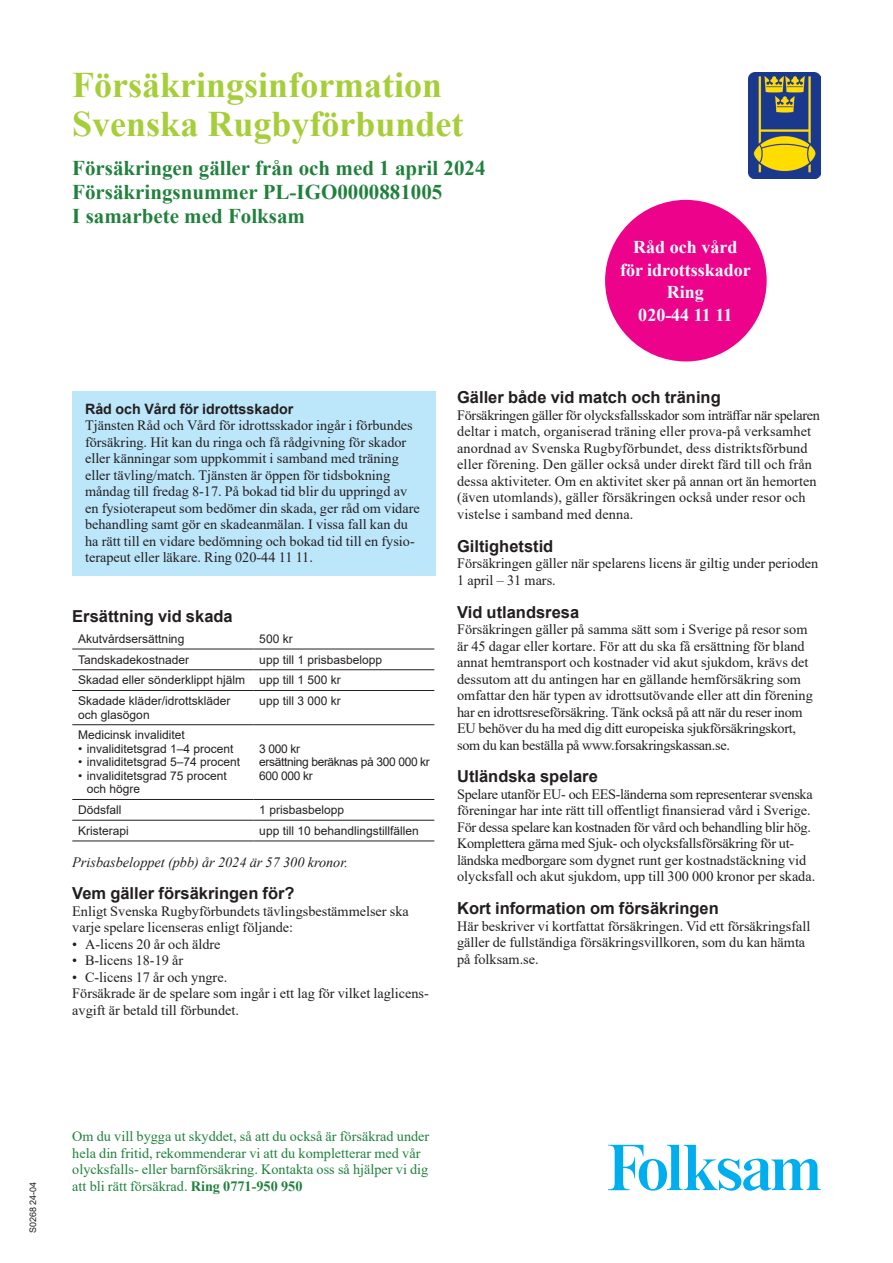
<style>
.page{position:relative;width:893px;height:1263px;background:#fff}
.page>*{position:absolute;margin:0;border:0;box-sizing:border-box;transform-origin:0 0}
.Rubrik_2_Framsida_24pt_Times{font:700 36px "Times New Roman";color:#a6ce39}
.Rubrik_4_Framsida_14pt_Times{font:700 21px/24px "Times New Roman";color:#20813c}
.t1{font:700 18px/22.5px "Times New Roman";color:#fff;text-align:center}
._0_Rubrik_5_11pt__Arial_R2{font:700 16.5px "Arial";color:#231f20}
._0_Brödtext{font:14.25px/16.5px "Times New Roman";color:#231f20}
._0_Brödtext-2{font:14.25px/16.5px "Times New Roman";letter-spacing:-.02em;color:#231f20}
.t2{font:14.25px/16.5px "Times New Roman";color:#20813c}
._0_Rubrik_7_9_5pt__Italic_Times_R4{font:italic 14.25px "Times New Roman";color:#231f20}
._0_Rubrik_6_9_5pt_Arial_R3{font:700 14.25px "Arial";color:#231f20}
._0_Tabell_Text{font:12px/13.5px "Arial";color:#231f20}
._0_Tabell_Text-2{font:12px/13.5px "Arial";letter-spacing:-.03em;color:#231f20}
.Trycksaksnummer{font:9px "Arial";color:#231f20}
.s1{font-weight:700}
</style>
<div class="page">
<div style="left:605px;top:200px;width:162px;height:161px;background:#ed028c;border-radius:50%"></div>
<svg style="left:608px;top:1145px;width:213px;height:46px"></svg>
<div style="left:72px;top:391px;width:364px;height:184px;background:#bce6fa"></div>
<hr style="left:72px;top:649px;width:181px;height:1px;background:#231f20">
<hr style="left:253px;top:649px;width:181px;height:1px;background:#231f20">
<hr style="left:72px;top:669px;width:181px;height:1px;background:#231f20">
<hr style="left:253px;top:669px;width:181px;height:1px;background:#231f20">
<hr style="left:72px;top:690px;width:181px;height:1px;background:#231f20">
<hr style="left:253px;top:690px;width:181px;height:1px;background:#231f20">
<hr style="left:72px;top:724px;width:181px;height:1px;background:#231f20">
<hr style="left:253px;top:724px;width:181px;height:1px;background:#231f20">
<hr style="left:72px;top:799px;width:181px;height:1px;background:#231f20">
<hr style="left:253px;top:799px;width:181px;height:1px;background:#231f20">
<hr style="left:72px;top:820px;width:181px;height:1px;background:#231f20">
<hr style="left:253px;top:820px;width:181px;height:1px;background:#231f20">
<hr style="left:72px;top:841px;width:181px;height:1px;background:#231f20">
<hr style="left:253px;top:841px;width:181px;height:1px;background:#231f20">
<img style="left:748px;top:72px;width:73px;height:107px">
<p class="Rubrik_2_Framsida_24pt_Times" style="left:72px;top:59px;width:372px">Försäkringsinformation</p>
<p class="Rubrik_2_Framsida_24pt_Times" style="left:72px;top:98px;width:393px">Svenska Rugbyförbundet</p>
<p class="Rubrik_4_Framsida_14pt_Times" style="left:72px;top:155px;width:415px">Försäkringen gäller från och med 1 april 2024<br>Försäkringsnummer PL-IGO0000881005<br>I samarbete med Folksam</p>
<p class="t1" style="left:620px;top:235px;width:132px">Råd och vård för idrottsskador<br>Ring<br>020-44 11 11</p>
<p class="_0_Rubrik_6_9_5pt_Arial_R3" style="left:85px;top:399px;width:210px">Råd och Vård för idrottsskador</p>
<p class="_0_Brödtext" style="left:85px;top:417px;width:336px">Tjänsten Råd och Vård för idrottsskador ingår i förbundes försäkring. Hit kan du ringa och få rådgivning för skador eller känningar som uppkommit i samband med träning eller tävling/match. Tjänsten är öppen för tidsbokning måndag till fredag 8-17. På bokad tid blir du uppringd av en fysioterapeut som bedömer din skada, ger råd om vidare behandling samt gör en skadeanmälan. I vissa fall kan du ha rätt till en vidare bedömning och bokad tid till en fysio&shy;terapeut eller läkare. Ring 020-44 11 11.</p>
<p class="_0_Rubrik_5_11pt__Arial_R2" style="left:72px;top:605px;width:162px">Ersättning vid skada</p>
<p class="_0_Tabell_Text" style="left:78px;top:632px;width:108px">Akutvårdsersättning</p>
<p class="_0_Tabell_Text" style="left:259px;top:632px;width:35px">500 kr</p>
<p class="_0_Tabell_Text" style="left:78px;top:653px;width:112px">Tandskadekostnader</p>
<p class="_0_Tabell_Text" style="left:259px;top:653px;width:124px">upp till 1 prisbasbelopp</p>
<p class="_0_Tabell_Text" style="left:78px;top:673px;width:168px">Skadad eller sönderklippt hjälm</p>
<p class="_0_Tabell_Text" style="left:259px;top:673px;width:83px">upp till 1 500 kr</p>
<p class="_0_Tabell_Text" style="left:78px;top:694px;width:154px">Skadade kläder/idrottskläder och glasögon</p>
<p class="_0_Tabell_Text" style="left:259px;top:694px;width:83px">upp till 3 000 kr</p>
<p class="_0_Tabell_Text" style="left:78px;top:728px;width:108px">Medicinsk invaliditet</p>
<p class="_0_Tabell_Text" style="left:78px;top:742px;width:157px">• invaliditetsgrad 1–4 procent</p>
<p class="_0_Tabell_Text" style="left:78px;top:755px;width:163px">• invaliditetsgrad 5–74 procent</p>
<p class="_0_Tabell_Text" style="left:87px;top:769px;width:142px;text-indent:-9px">• invaliditetsgrad 75 procent och högre</p>
<p class="_0_Tabell_Text" style="left:259px;top:742px;width:42px">3 000 kr</p>
<p class="_0_Tabell_Text-2" style="left:259px;top:755px;width:172px">ersättning beräknas på 300 000 kr<br>600 000 kr</p>
<p class="_0_Tabell_Text" style="left:78px;top:803px;width:45px">Dödsfall</p>
<p class="_0_Tabell_Text" style="left:259px;top:803px;width:86px">1 prisbasbelopp</p>
<p class="_0_Tabell_Text" style="left:78px;top:824px;width:52px">Kristerapi</p>
<p class="_0_Tabell_Text" style="left:259px;top:824px;width:161px">upp till 10 behandlingstillfällen</p>
<p class="_0_Rubrik_7_9_5pt__Italic_Times_R4" style="left:72px;top:852px;width:277px">Prisbasbeloppet (pbb) år 2024 är 57 300 kronor.</p>
<p class="_0_Rubrik_5_11pt__Arial_R2" style="left:72px;top:882px;width:224px">Vem gäller försäkringen för?</p>
<p class="_0_Brödtext" style="left:72px;top:902px;width:338px">Enligt Svenska Rugbyförbundets tävlingsbestämmelser ska varje spelare licenseras enligt följande:</p>
<p class="_0_Brödtext" style="left:72px;top:935px;width:150px">• A-licens 20 år och äldre</p>
<p class="_0_Brödtext" style="left:72px;top:952px;width:112px">• B-licens 18-19 år</p>
<p class="_0_Brödtext" style="left:72px;top:968px;width:156px">• C-licens 17 år och yngre.</p>
<p class="_0_Brödtext" style="left:72px;top:985px;width:358px">Försäkrade är de spelare som ingår i ett lag för vilket laglicens&shy;avgift är betald till förbundet.</p>
<p class="_0_Rubrik_5_11pt__Arial_R2" style="left:457px;top:386px;width:265px">Gäller både vid match och träning</p>
<p class="_0_Brödtext" style="left:457px;top:406px;width:364px">Försäkringen gäller för olycksfallsskador som inträffar när spelaren deltar i match, organiserad träning eller prova-på verksamhet anordnad av Svenska Rugbyförbundet, dess distriktsförbund eller förening. Den gäller också under direkt färd till och från dessa aktiviteter. Om en aktivitet sker på annan ort än hemorten (även utomlands), gäller försäkringen också under resor och vistelse i samband med denna.</p>
<p class="_0_Rubrik_5_11pt__Arial_R2" style="left:457px;top:534px;width:98px">Giltighetstid</p>
<p class="_0_Brödtext" style="left:457px;top:555px;width:363px">Försäkringen gäller när spelarens licens är giltig under perioden<br>1 april – 31 mars.</p>
<p class="_0_Rubrik_5_11pt__Arial_R2" style="left:457px;top:600px;width:124px">Vid utlandsresa</p>
<p class="_0_Brödtext" style="left:457px;top:620px;width:357px">Försäkringen gäller på samma sätt som i Sverige på resor som är 45 dagar eller kortare. För att du ska få ersättning för bland annat hemtransport och kostnader vid akut sjukdom, krävs det dessutom att du antingen har en gällande hemförsäkring som omfattar den här typen av idrottsutövande eller att din förening har en idrottsreseförsäkring. Tänk också på att när du reser inom EU behöver du ha med dig ditt europeiska sjukförsäkringskort, som du kan beställa på www.forsakringskassan.se.</p>
<p class="_0_Rubrik_5_11pt__Arial_R2" style="left:457px;top:765px;width:142px">Utländska spelare</p>
<p class="_0_Brödtext-2" style="left:457px;top:785px;width:360px">Spelare utanför EU- och EES-länderna som representerar svenska föreningar har inte rätt till offentligt finansierad vård i Sverige.<br>För dessa spelare kan kostnaden för vård och behandling blir hög.<br>Komplettera gärna med Sjuk- och olycksfallsförsäkring för ut&shy;ländska medborgare som dygnet runt ger kostnadstäckning vid olycksfall och akut sjukdom, upp till 300 000 kronor per skada.</p>
<p class="_0_Rubrik_5_11pt__Arial_R2" style="left:457px;top:897px;width:263px">Kort information om försäkringen</p>
<p class="_0_Brödtext" style="left:457px;top:917px;width:355px">Här beskriver vi kortfattat försäkringen. Vid ett försäkringsfall gäller de fullständiga försäkringsvillkoren, som du kan hämta på folksam.se.</p>
<p class="Trycksaksnummer" style="left:27px;top:1233px;width:53px;rotate:-90deg">S0268 24-04</p>
<p class="t2" style="left:72px;top:1128px;width:359px">Om du vill bygga ut skyddet, så att du också är försäkrad under hela din fritid, rekommenderar vi att du kompletterar med vår olycksfalls- eller barnförsäkring. Kontakta oss så hjälper vi dig att bli rätt försäkrad. <span class="s1">Ring 0771-950 950</span></p>
</div>
